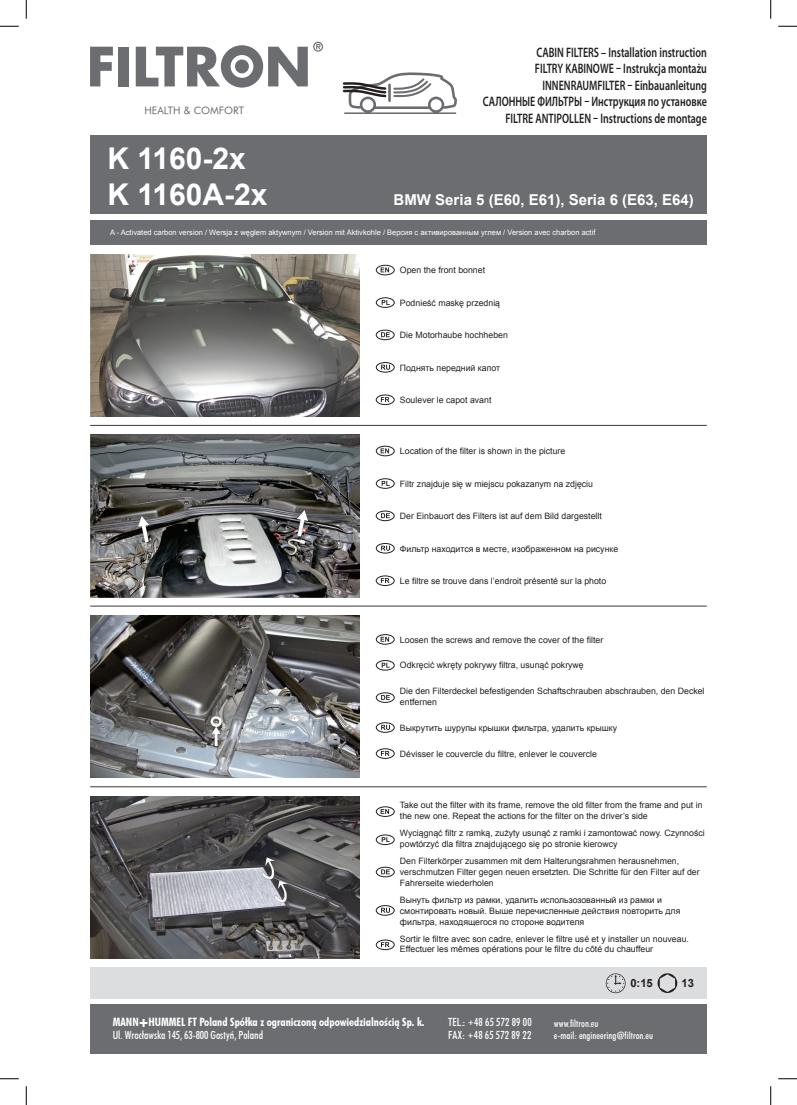
<style>
.page{position:relative;width:797px;height:1105px;background:#fff}
.page>*{position:absolute;margin:0;border:0;box-sizing:border-box;transform-origin:0 0}
.t1{font:700 30px/36px "Arial";color:#fff}
.t2{font:700 15px "Arial";color:#fff}
.t3{font:600 13.75px/16.5px "Myriad Pro";color:#231f20;text-align:right;scale:.73 1}
.t4{font:11.5px "Futura Bd Cn AT";color:#fff}
.t5{font:11.25px/12.5px "Futura Md Cn AT";letter-spacing:.005em;color:#fff}
.t6{font:700 11.25px "Arial";color:#231f20}
.t7{font:10.38px "Futura Bk AT";color:#6c6d70}
.t8{font:10px/12.5px "Futura Md Cn AT";color:#fff}
.t9{font:8.75px/10.9px "Arial";color:#231f20}
.t10{font:7.5px "Arial";color:#fff}
.s1{font-family:"Futura Black AT";font-size:7.5px}
.s2{font-family:"Futura X Blk Cn AT";font-size:8.75px}
</style>
<div class="page">
<div style="left:90px;top:967px;width:617px;height:32px;background:#dcdddf"></div>
<div style="left:90px;top:1004px;width:617px;height:50px;background:#6c6d70"></div>
<svg style="left:140px;top:1019px;width:8px;height:8px"></svg>
<svg style="left:90px;top:47px;width:23px;height:39px"></svg>
<div style="left:119px;top:47px;width:10px;height:39px;background:#6c6d70"></div>
<svg style="left:136px;top:42px;width:187px;height:46px"></svg>
<div style="left:90px;top:135px;width:617px;height:79px;background:#6c6d70"></div>
<div style="left:90px;top:220px;width:617px;height:25px;background:#6c6d70"></div>
<svg style="left:343px;top:72px;width:114px;height:42px"></svg>
<hr style="left:90px;top:425px;width:617px;height:1px;background:#231f20">
<hr style="left:90px;top:606px;width:617px;height:1px;background:#231f20">
<hr style="left:90px;top:786px;width:617px;height:1px;background:#231f20">
<svg style="left:606px;top:973px;width:19px;height:20px"></svg>
<svg style="left:657px;top:973px;width:20px;height:20px"></svg>
<svg style="left:380px;top:267px;width:9px;height:5px"></svg>
<div style="left:376px;top:265px;width:18px;height:10px;border:1px solid #231f20;border-radius:50%"></div>
<svg style="left:381px;top:300px;width:9px;height:5px"></svg>
<div style="left:376px;top:297px;width:18px;height:11px;border:1px solid #231f20;border-radius:50%"></div>
<svg style="left:381px;top:332px;width:9px;height:5px"></svg>
<div style="left:376px;top:330px;width:18px;height:10px;border:1px solid #231f20;border-radius:50%"></div>
<svg style="left:381px;top:365px;width:9px;height:5px"></svg>
<div style="left:376px;top:362px;width:18px;height:10px;border:1px solid #231f20;border-radius:50%"></div>
<svg style="left:381px;top:397px;width:8px;height:5px"></svg>
<div style="left:376px;top:395px;width:18px;height:10px;border:1px solid #231f20;border-radius:50%"></div>
<svg style="left:380px;top:448px;width:9px;height:5px"></svg>
<div style="left:376px;top:446px;width:18px;height:10px;border:1px solid #231f20;border-radius:50%"></div>
<svg style="left:381px;top:481px;width:9px;height:5px"></svg>
<div style="left:376px;top:478px;width:18px;height:11px;border:1px solid #231f20;border-radius:50%"></div>
<svg style="left:381px;top:513px;width:9px;height:5px"></svg>
<div style="left:376px;top:511px;width:18px;height:10px;border:1px solid #231f20;border-radius:50%"></div>
<svg style="left:381px;top:546px;width:9px;height:5px"></svg>
<div style="left:376px;top:543px;width:18px;height:10px;border:1px solid #231f20;border-radius:50%"></div>
<svg style="left:381px;top:578px;width:8px;height:5px"></svg>
<div style="left:376px;top:575px;width:18px;height:11px;border:1px solid #231f20;border-radius:50%"></div>
<svg style="left:380px;top:637px;width:9px;height:5px"></svg>
<div style="left:376px;top:634px;width:18px;height:11px;border:1px solid #231f20;border-radius:50%"></div>
<svg style="left:381px;top:663px;width:9px;height:5px"></svg>
<div style="left:376px;top:660px;width:18px;height:10px;border:1px solid #231f20;border-radius:50%"></div>
<svg style="left:381px;top:695px;width:9px;height:5px"></svg>
<div style="left:376px;top:692px;width:18px;height:11px;border:1px solid #231f20;border-radius:50%"></div>
<svg style="left:381px;top:725px;width:9px;height:5px"></svg>
<div style="left:376px;top:722px;width:18px;height:11px;border:1px solid #231f20;border-radius:50%"></div>
<svg style="left:381px;top:751px;width:8px;height:5px"></svg>
<div style="left:376px;top:748px;width:18px;height:11px;border:1px solid #231f20;border-radius:50%"></div>
<svg style="left:380px;top:809px;width:9px;height:5px"></svg>
<div style="left:376px;top:806px;width:18px;height:11px;border:1px solid #231f20;border-radius:50%"></div>
<svg style="left:381px;top:837px;width:9px;height:5px"></svg>
<div style="left:376px;top:834px;width:18px;height:11px;border:1px solid #231f20;border-radius:50%"></div>
<svg style="left:381px;top:869px;width:9px;height:5px"></svg>
<div style="left:376px;top:867px;width:18px;height:10px;border:1px solid #231f20;border-radius:50%"></div>
<svg style="left:381px;top:908px;width:9px;height:5px"></svg>
<div style="left:376px;top:905px;width:18px;height:10px;border:1px solid #231f20;border-radius:50%"></div>
<svg style="left:381px;top:942px;width:8px;height:5px"></svg>
<div style="left:376px;top:940px;width:18px;height:10px;border:1px solid #231f20;border-radius:50%"></div>
<img style="left:90px;top:254px;width:269px;height:163px">
<img style="left:90px;top:434px;width:269px;height:163px">
<img style="left:90px;top:615px;width:269px;height:163px">
<img style="left:90px;top:796px;width:269px;height:163px">
<svg style="left:0;top:25px;width:19px;height:2px"></svg>
<svg style="left:778px;top:25px;width:19px;height:2px"></svg>
<svg style="left:0;top:1078px;width:19px;height:1px"></svg>
<svg style="left:778px;top:1078px;width:19px;height:1px"></svg>
<svg style="left:25px;top:0;width:2px;height:19px"></svg>
<svg style="left:25px;top:1086px;width:2px;height:19px"></svg>
<svg style="left:770px;top:0;width:1px;height:19px"></svg>
<svg style="left:770px;top:1086px;width:1px;height:19px"></svg>
<p class="t7" style="left:144px;top:104px;width:101px">HEALTH &amp; COMFORT</p>
<h1 class="t1" style="left:107px;top:141px;width:162px">K 1160-2x<br>K 1160A-2x</h1>
<h3 class="t3" style="left:483px;top:43px;width:308px">CABIN FILTERS – Installation instruction<br>FILTRY KABINOWE – Instrukcja montażu INNENRAUMFILTER – Einbauanleitung<br>САЛОННЫЕ ФИЛЬТРЫ – Инструкция по установке FILTRE ANTIPOLLEN – Instructions de montage</h3>
<h2 class="t2" style="left:393px;top:189px;width:302px">BMW Seria 5 (E60, E61), Seria 6 (E63, E64)</h2>
<p class="t10" style="left:110px;top:228px;width:487px">A - Activated carbon version / Wersja z węglem aktywnym / Version mit Aktivkohle / Версия с активированным углем / Version avec charbon actif</p>
<p class="t9" style="left:400px;top:265px;width:87px">Open the front bonnet</p>
<p class="t9" style="left:400px;top:297px;width:102px">Podnieść maskę przednią</p>
<p class="t9" style="left:400px;top:330px;width:109px">Die Motorhaube hochheben</p>
<p class="t9" style="left:400px;top:362px;width:102px">Поднять передний капот</p>
<p class="t9" style="left:400px;top:395px;width:93px">Soulever le capot avant</p>
<p class="t9" style="left:400px;top:446px;width:167px">Location of the filter is shown in the picture</p>
<p class="t9" style="left:400px;top:478px;width:195px">Filtr znajduje się w miejscu pokazanym na zdjęciu</p>
<p class="t9" style="left:400px;top:511px;width:203px">Der Einbauort des Filters ist auf dem Bild dargestellt</p>
<p class="t9" style="left:400px;top:543px;width:220px">Фильтр находится в месте, изображенном на рисунке</p>
<p class="t9" style="left:400px;top:575px;width:208px">Le filtre se trouve dans l’endroit présenté sur la photo</p>
<p class="t9" style="left:400px;top:634px;width:205px">Loosen the screws and remove the cover of the filter</p>
<p class="t9" style="left:400px;top:660px;width:185px">Odkręcić wkręty pokrywy filtra, usunąć pokrywę</p>
<p class="t9" style="left:400px;top:686px;width:306px">Die den Filterdeckel befestigenden Schaftschrauben abschrauben, den Deckel entfernen</p>
<p class="t9" style="left:400px;top:722px;width:219px">Выкрутить шурупы крышки фильтра, удалить крышку</p>
<p class="t9" style="left:400px;top:748px;width:198px">Dévisser le couvercle du filtre, enlever le couvercle</p>
<p class="t9" style="left:400px;top:800px;width:304px">Take out the filter with its frame, remove the old filter from the frame and put in the new one. Repeat the actions for the filter on the driver’s side</p>
<p class="t9" style="left:400px;top:828px;width:306px">Wyciągnąć filtr z ramką, zużyty usunąć z ramki i zamontować nowy. Czynności powtórzyć dla filtra znajdującego się po stronie kierowcy</p>
<p class="t9" style="left:400px;top:856px;width:301px">Den Filterkörper zusammen mit dem Halterungsrahmen herausnehmen, verschmutzen Filter gegen neuen ersetzten. Die Schritte für den Filter auf der<br>Fahrerseite wiederholen</p>
<p class="t9" style="left:400px;top:894px;width:282px">Вынуть фильтр из рамки, удалить использозованный из рамки и смонтировать новый. Выше перечисленные действия повторить для фильтра, находящегося по стороне водителя</p>
<p class="t9" style="left:400px;top:933px;width:290px">Sortir le filtre avec son cadre, enlever le filtre usé et y installer un nouveau.<br>Effectuer les mêmes opérations pour le filtre du côté du chauffeur</p>
<h3 class="t4" style="left:113px;top:1016px;width:313px">MANN+HUMMEL FT Poland Spółka z ograniczoną odpowiedzialnością Sp. k.</h3>
<p class="t5" style="left:113px;top:1029px;width:152px">Ul. Wrocławska 145, 63-800 Gostyń, Poland</p>
<p class="t6" style="left:630px;top:975px;width:24px">0:15</p>
<p class="t6" style="left:681px;top:975px;width:14px">13</p>
<p class="t5" style="left:448px;top:1016px;width:85px">TEL.: <span class="s1">+</span>48 65 572 89 00<br>FAX: <span class="s1">+</span>48 65 572 89 22</p>
<p class="t8" style="left:554px;top:1017px;width:101px">www.filtron.eu<br>e-mail: engineering<span class="s2">@</span>filtron.eu</p>
</div>
